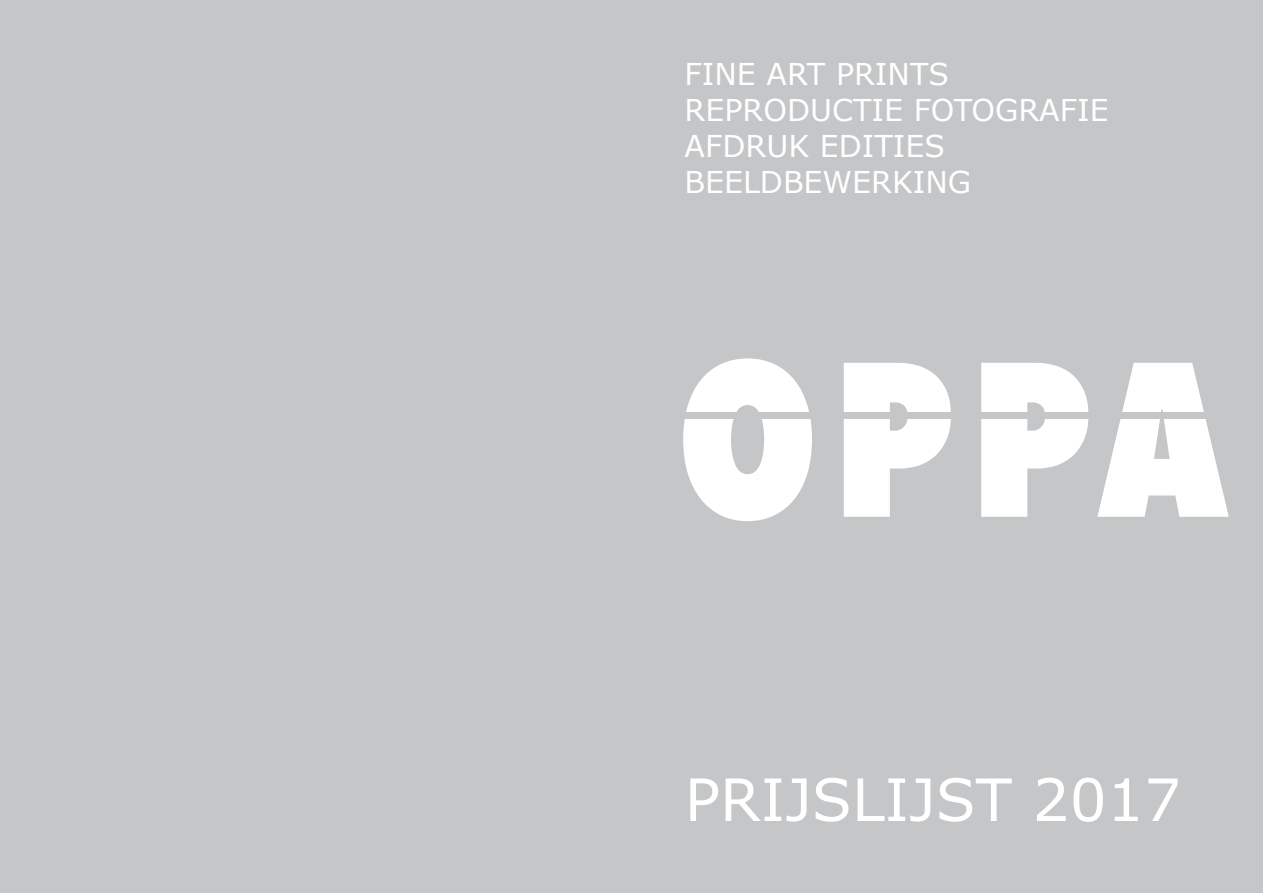
<style>
.page{position:relative;width:1263px;height:893px;background:#c4c6c8}
.page>*{position:absolute;margin:0;border:0;box-sizing:border-box;transform-origin:0 0}
.t1{font:800 217.5px "Avenir Next Condensed";color:#fff}
.t2{font:58.5px "Verdana";color:#fff}
.t3{font:30px/36px "Verdana";color:#fff}
</style>
<div class="page">
<p class="t3" style="left:685px;top:57px;width:425px">FINE ART PRINTS<br>REPRODUCTIE FOTOGRAFIE<br>AFDRUK EDITIES<br>BEELDBEWERKING</p>
<h1 class="t1" style="left:678px;top:304px;width:551px">OPPA</h1>
<h2 class="t2" style="left:685px;top:762px;width:498px">PRIJSLIJST 2017</h2>
</div>
